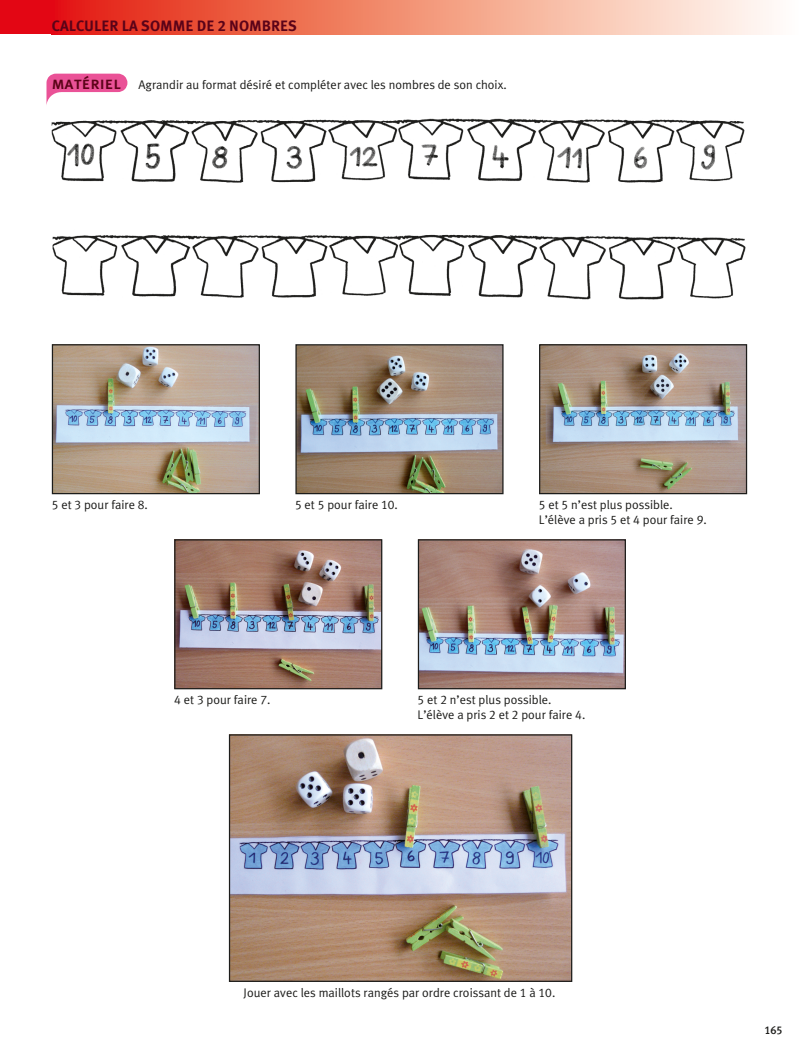
<style>
.page{position:relative;width:799px;height:1050px;background:#fff}
.page>*{position:absolute;margin:0;border:0;box-sizing:border-box;transform-origin:0 0}
.Poutre_titre_3__pa{font:700 15px "Meta Plus";color:#5b0318}
.Texte_4__labeur{font:12.5px "Meta Plus Normal";color:#1d1d1b}
.Texte_1__titre_car{font:12.5px "Meta Plus Normal";color:#1d1d1b}
.Texte_cartouche{font:11.25px "Meta Plus Medium Caps";color:#1d1d1b}
.s1{font-family:"Meta Plus Bold Caps";font-weight:400}
.s2{font-family:"Meta Plus Medium Caps";font-size:17.5px;color:#5b0318}
.s3{font-family:"Meta Plus Normal Caps"}
</style>
<div class="page">
<img style="left:52px;top:118px;width:693px;height:65px">
<img style="left:52px;top:234px;width:694px;height:66px">
<div style="left:52px;top:0;width:746px;height:34px;background:linear-gradient(to right,#e41f06,#fffff7)"></div>
<img style="left:419px;top:541px;width:204px;height:146px">
<div style="left:417px;top:539px;width:208px;height:150px;border:1px solid #1d1d1b"></div>
<div style="left:0;top:0;width:52px;height:34px;background:#e30614"></div>
<svg style="left:46px;top:74px;width:81px;height:31px"></svg>
<img style="left:176px;top:541px;width:204px;height:146px">
<div style="left:174px;top:539px;width:208px;height:150px;border:1px solid #1d1d1b"></div>
<img style="left:54px;top:346px;width:204px;height:146px">
<div style="left:52px;top:344px;width:208px;height:150px;border:1px solid #1d1d1b"></div>
<img style="left:297px;top:346px;width:204px;height:146px">
<div style="left:295px;top:344px;width:208px;height:150px;border:1px solid #1d1d1b"></div>
<img style="left:231px;top:736px;width:339px;height:244px">
<div style="left:229px;top:734px;width:343px;height:248px;border:1px solid #1d1d1b"></div>
<img style="left:540px;top:346px;width:204px;height:146px">
<div style="left:538px;top:344px;width:208px;height:150px;border:1px solid #1d1d1b"></div>
<p class="Poutre_titre_3__pa" style="left:52px;top:17px;width:246px">CALCULER LA SOMME DE <span class="s1">2</span> NOMBRES</p>
<p class="Texte_1__titre_car" style="left:52px;top:77px;width:456px"><span class="s2">matériel</span> Agrandir au format désiré et compléter avec les nombres de son choix.</p>
<p class="Texte_4__labeur" style="left:52px;top:497px;width:98px"><span class="s3">5</span> et <span class="s3">3</span> pour faire <span class="s3">8</span>.</p>
<p class="Texte_4__labeur" style="left:295px;top:497px;width:104px"><span class="s3">5</span> et <span class="s3">5</span> pour faire <span class="s3">10</span>.</p>
<p class="Texte_4__labeur" style="left:538px;top:497px;width:135px"><span class="s3">5</span> et <span class="s3">5</span> n’est plus possible.</p>
<p class="Texte_4__labeur" style="left:538px;top:512px;width:169px">L’élève a pris <span class="s3">5</span> et <span class="s3">4</span> pour faire <span class="s3">9</span>.</p>
<p class="Texte_4__labeur" style="left:174px;top:692px;width:98px"><span class="s3">4</span> et <span class="s3">3</span> pour faire <span class="s3">7</span>.</p>
<p class="Texte_4__labeur" style="left:417px;top:692px;width:135px"><span class="s3">5</span> et <span class="s3">2</span> n’est plus possible.</p>
<p class="Texte_4__labeur" style="left:417px;top:707px;width:169px">L’élève a pris <span class="s3">2</span> et <span class="s3">2</span> pour faire <span class="s3">4</span>.</p>
<p class="Texte_4__labeur" style="left:243px;top:985px;width:313px">Jouer avec les maillots rangés par ordre croissant de <span class="s3">1</span> à <span class="s3">10</span>.</p>
<p class="Texte_cartouche" style="left:764px;top:1023px;width:20px">165</p>
</div>
